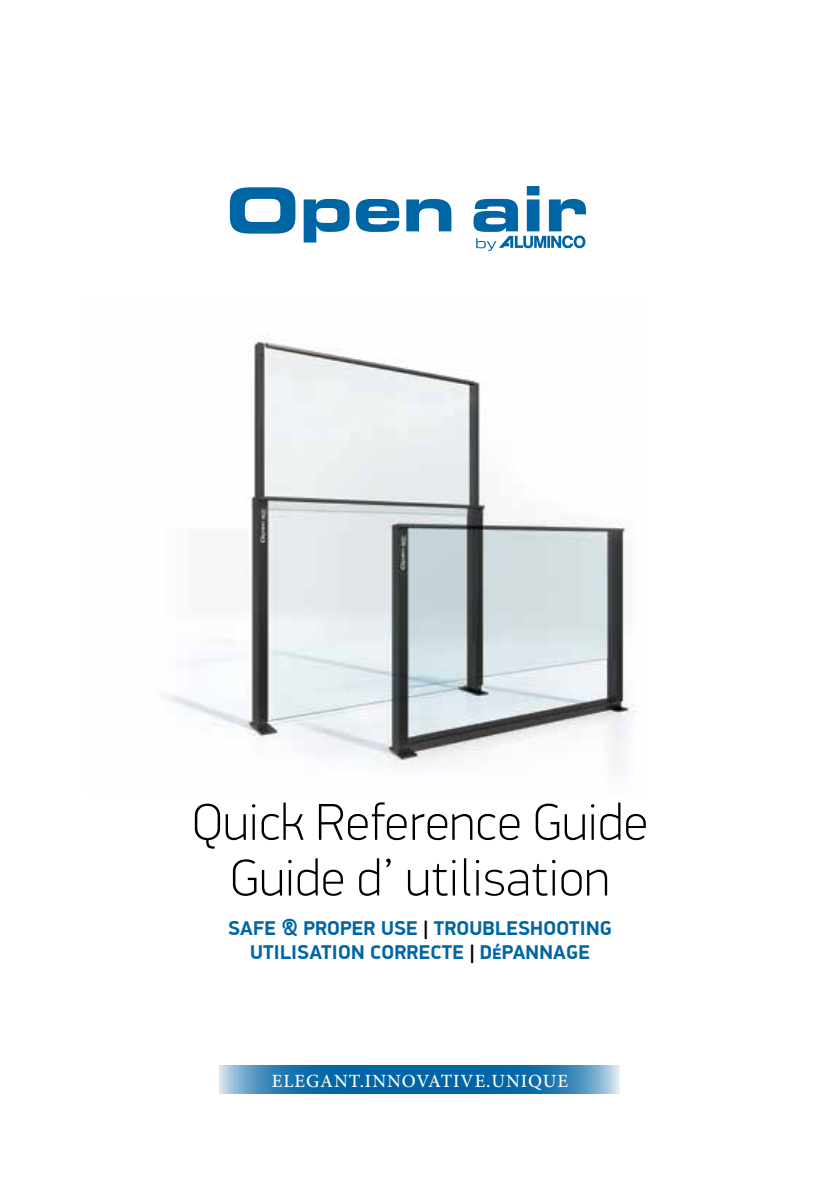
<style>
.page{position:relative;width:840px;height:1191px;background:#fff}
.page>*{position:absolute;margin:0;border:0;box-sizing:border-box;transform-origin:0 0}
.t1{font:100 52px/55.6px "PF Din Display Pro";letter-spacing:.01em;color:#000;text-align:center}
.t2{font:700 20px/24px "PF Din Display Pro";letter-spacing:.01em;color:#0065a5}
.t3{font:500 18.6px "Minion Pro";letter-spacing:.05em;color:#fff}
.s1{color:#000}
</style>
<div class="page">
<img style="left:162px;top:335px;width:474px;height:433px">
<svg style="left:230px;top:187px;width:65px;height:47px"></svg>
<svg style="left:303px;top:199px;width:46px;height:43px"></svg>
<svg style="left:355px;top:199px;width:44px;height:33px"></svg>
<svg style="left:406px;top:199px;width:45px;height:32px"></svg>
<svg style="left:473px;top:186px;width:112px;height:65px"></svg>
<svg style="left:220px;top:1065px;width:400px;height:29px;background:#267bb2"></svg>
<h1 class="t1" style="left:192px;top:794px;width:457px">Quick Reference Guide<br>Guide d’ utilisation</h1>
<p class="t2" style="left:250px;top:916px;width:363px;text-indent:-22px">SAFE &amp; PROPER USE <span class="s1">|</span> TROUBLESHOOTING<br>UTILISATION</p>
<p class="t2" style="left:370px;top:940px;width:25px">CORRE</p>
<p class="t2" style="left:430px;top:940px;width:161px">CTE <span class="s1">|</span> DΈPANNAGE</p>
<p class="t3" style="left:272px;top:1068px;width:297px">ELEGANT.INNOVATIVE.UNIQUE</p>
</div>
